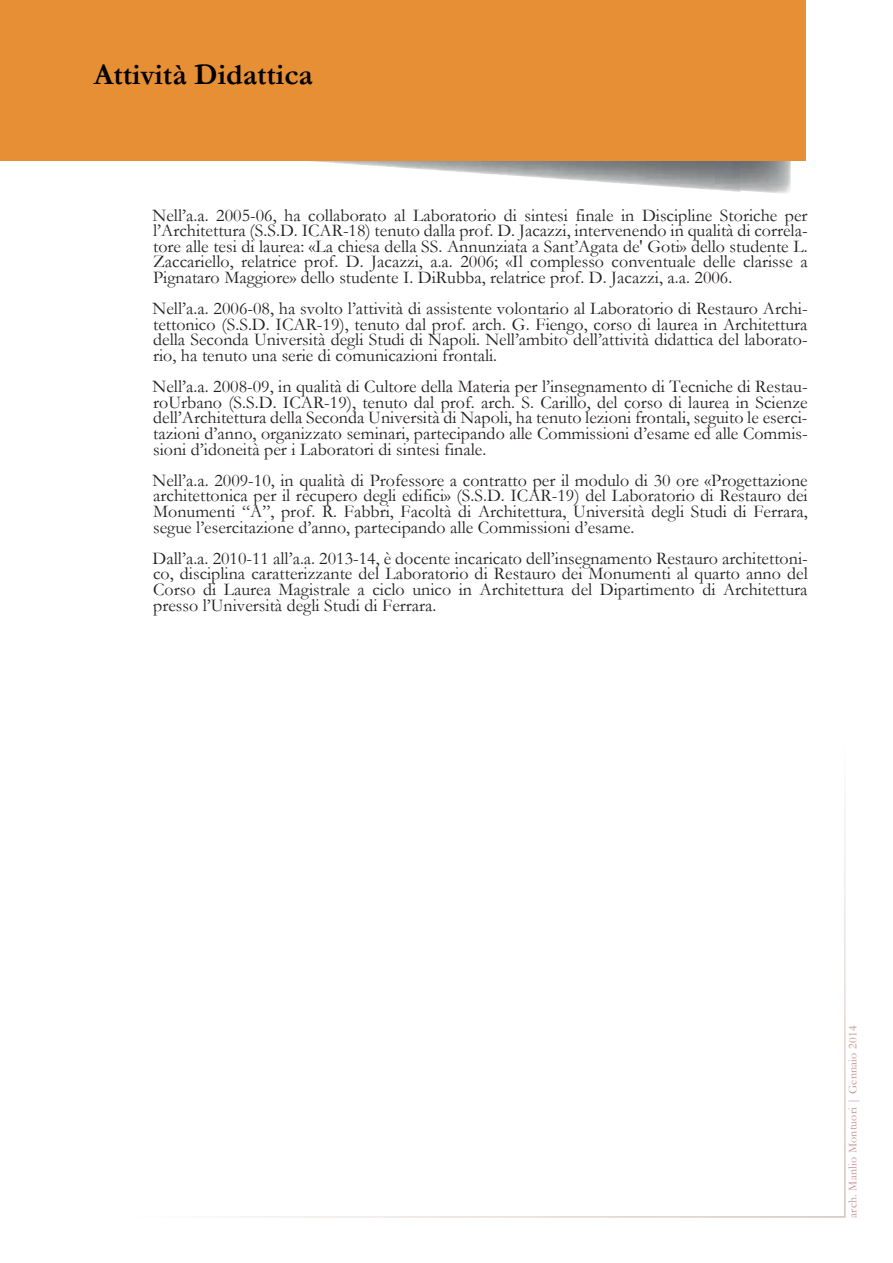
<style>
.page{position:relative;width:893px;height:1263px;background:#fff}
.page>*{position:absolute;margin:0;border:0;box-sizing:border-box;transform-origin:0 0}
.t1{font:700 30px "Garamond";color:#000}
.t2{font:18px/15.6px "Garamond";color:#231f20;text-align:justify}
.t3{font:12px "Garamond";letter-spacing:.02em;color:#c49192}
</style>
<div class="page">
<svg style="left:0;top:0;width:806px;height:194px;background:#e59c51"></svg>
<svg style="left:221px;top:796px;width:625px;height:422px"></svg>
<h1 class="t1" style="left:94px;top:57px;width:221px">Attività Didattica</h1>
<p class="t2" style="left:153px;top:207px;width:657px">Nell’a.a. 2005-06, ha collaborato al Laboratorio di sintesi finale in Discipline Storiche per l’Architettura (S.S.D. ICAR-18) tenuto dalla prof. D. Jacazzi, intervenendo in qualità di correla&shy;tore alle tesi di laurea: «La chiesa della SS. Annunziata a Sant’Agata de' Goti» dello studente L.<br>Zaccariello, relatrice prof. D. Jacazzi, a.a. 2006; «Il complesso conventuale delle clarisse a Pignataro Maggiore» dello studente I. DiRubba, relatrice prof. D. Jacazzi, a.a. 2006.</p>
<p class="t2" style="left:153px;top:301px;width:657px">Nell’a.a. 2006-08, ha svolto l’attività di assistente volontario al Laboratorio di Restauro Archi&shy;tettonico (S.S.D. ICAR-19), tenuto dal prof. arch. G. Fiengo, corso di laurea in Architettura della Seconda Università degli Studi di Napoli. Nell’ambito dell’attività didattica del laborato&shy;rio, ha tenuto una serie di comunicazioni frontali.</p>
<p class="t2" style="left:153px;top:379px;width:657px">Nell’a.a. 2008-09, in qualità di Cultore della Materia per l’insegnamento di Tecniche di Restau&shy;roUrbano (S.S.D. ICAR-19), tenuto dal prof. arch. S. Carillo, del corso di laurea in Scienze dell’Architettura della Seconda Università di Napoli, ha tenuto lezioni frontali, seguito le eserci&shy;tazioni d’anno, organizzato seminari, partecipando alle Commissioni d’esame ed alle Commis&shy;sioni d’idoneità per i Laboratori di sintesi finale.</p>
<p class="t2" style="left:153px;top:472px;width:657px">Nell’a.a. 2009-10, in qualità di Professore a contratto per il modulo di 30 ore «Progettazione architettonica per il recupero degli edifici» (S.S.D. ICAR-19) del Laboratorio di Restauro dei Monumenti “A”, prof. R. Fabbri, Facoltà di Architettura, Università degli Studi di Ferrara, segue l’esercitazione d’anno, partecipando alle Commissioni d’esame.</p>
<p class="t2" style="left:153px;top:550px;width:657px">Dall’a.a. 2010-11 all’a.a. 2013-14, è docente incaricato dell’insegnamento Restauro architettoni&shy;co, disciplina caratterizzante del Laboratorio di Restauro dei Monumenti al quarto anno del Corso di Laurea Magistrale a ciclo unico in Architettura del Dipartimento di Architettura presso l’Università degli Studi di Ferrara.</p>
<p class="t3" style="left:846px;top:1218px;width:193px;rotate:-90deg">arch. Manlio Montuori | Gennaio 2014</p>
</div>
